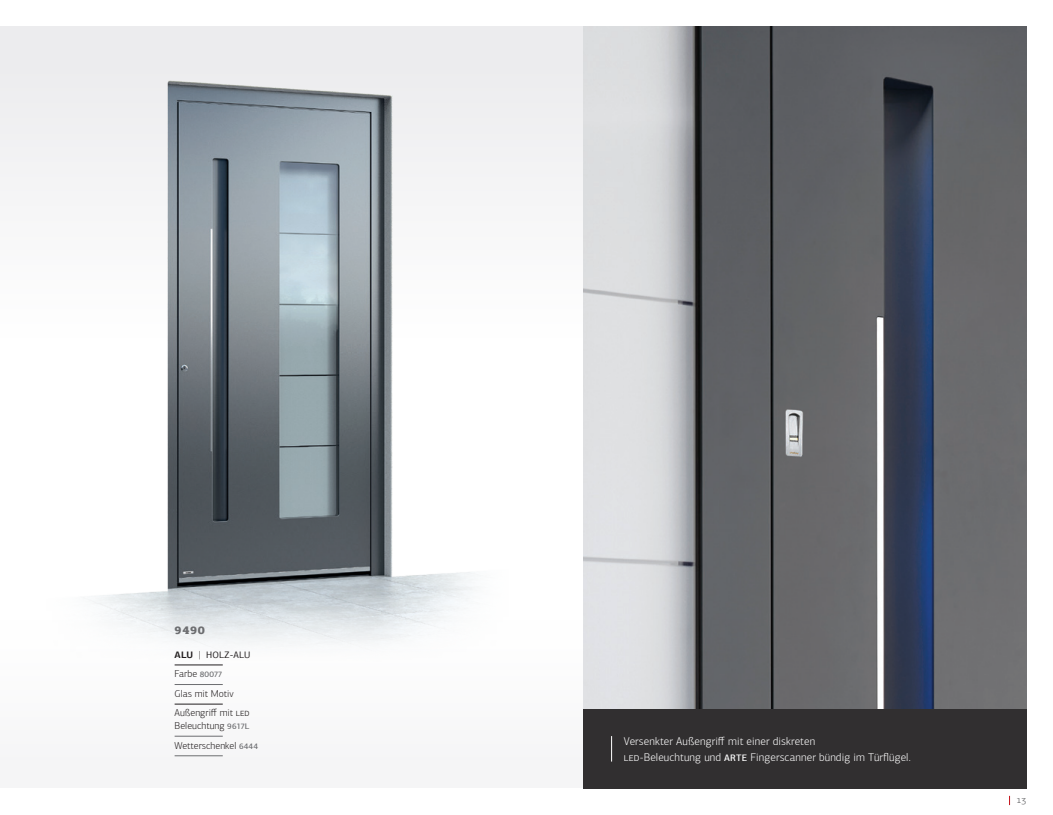
<style>
.page{position:relative;width:1053px;height:815px;background:#fff}
.page>*{position:absolute;margin:0;border:0;box-sizing:border-box;transform-origin:0 0}
.t1{font:300 11.25px/15.6px "PF Agora Sans Pro";letter-spacing:.01em;color:#fff}
.t2{font:900 11.25px "PF Agora Slab Pro";color:#6c6d70}
.t3{font:300 10px/19.6px "PF Agora Sans Pro";color:#231f20}
.t4{font:300 10px "PF Agora Sans Pro";color:#57585a}
.t5{font:9.38px "PF Agora Sans Pro";letter-spacing:.02em;color:#231f20}
.s1{font-weight:700}
.s2{font-weight:300;font-size:10px}
.s3{font-size:10px}
.s4{font-weight:500;font-size:8.12px;color:#6c6d70}
.s5{font-weight:500;font-size:9.38px}
</style>
<div class="page">
<div style="left:0;top:620px;width:583px;height:168px;background:#f5f5f6"></div>
<img style="left:0;top:26px;width:573px;height:612px">
<img style="left:583px;top:27px;width:443px;height:682px">
<hr style="left:175px;top:665px;width:48px;height:1px;background:#231f20">
<hr style="left:175px;top:684px;width:48px;height:1px;background:#6c6d70">
<hr style="left:175px;top:704px;width:48px;height:1px;background:#231f20">
<hr style="left:175px;top:736px;width:48px;height:1px;background:#6c6d70">
<hr style="left:175px;top:756px;width:48px;height:1px;background:#6c6d70">
<div style="left:583px;top:709px;width:443px;height:79px;background:#312f30"></div>
<svg style="left:611px;top:736px;width:1px;height:26px"></svg>
<p class="t2" style="left:175px;top:623px;width:32px">9490</p>
<p class="t5" style="left:175px;top:649px;width:77px"><span class="s1">ALU</span> <span class="s2">|</span> HOLZ<span class="s3">-</span>ALU</p>
<p class="t3" style="left:175px;top:664px;width:77px">Farbe <span class="s4">80077<br></span>Glas mit Motiv<br>Außengriff mit LED</p>
<p class="t3" style="left:175px;top:716px;width:85px">Beleuchtung <span class="s4">9617L<br></span>Wetterschenkel <span class="s4">6444</span></p>
<p class="t1" style="left:624px;top:733px;width:288px">Versenkter Außengriff mit einer diskreten<br>led-Beleuchtung und <span class="s5">ARTE</span> Fingerscanner bündig im Türflügel.</p>
<p class="t4" style="left:1016px;top:794px;width:11px">13</p>
</div>
